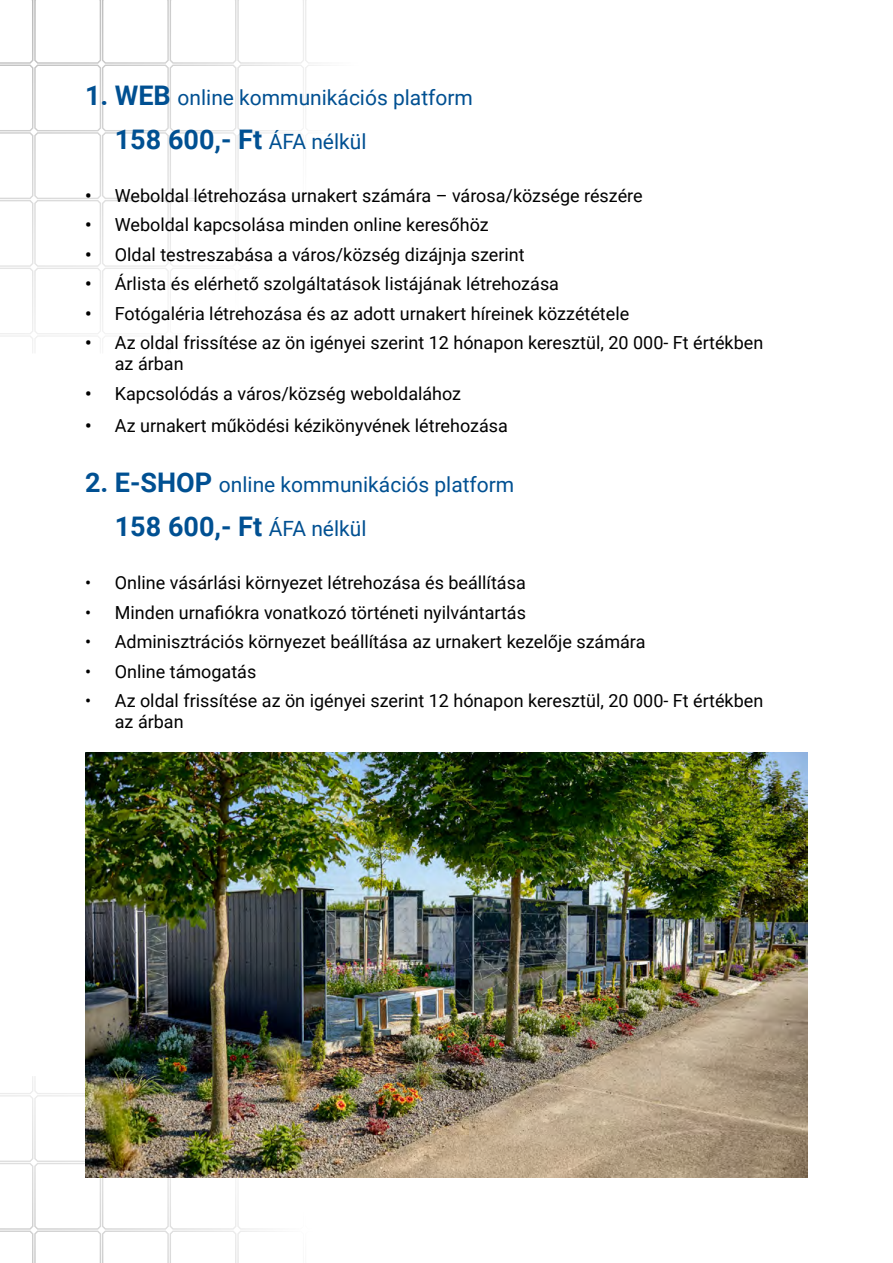
<style>
.page{position:relative;width:893px;height:1263px;background:#fff}
.page>*{position:absolute;margin:0;border:0;box-sizing:border-box;transform-origin:0 0}
.t1{font:700 27px "Roboto";color:#005092}
.t2{font:21px "Roboto";color:#005092}
.t3{font:18px/21px "Roboto";color:#000}
.s1{font-weight:700;font-size:27px}
.s2{font-weight:400;font-size:21px}
.s3{font-weight:700}
</style>
<div class="page">
<svg style="left:0;top:1076px;width:85px;height:86px"></svg>
<img style="left:85px;top:752px;width:723px;height:426px">
<p class="t2" style="left:85px;top:83px;width:389px"><span class="s1">1. WEB</span> online kommunikációs platform</p>
<h1 class="t1" style="left:115px;top:120px;width:253px">158 600,- Ft <span class="s2">ÁFA nélkül</span></h1>
<p class="t3" style="left:85px;top:184px;width:559px"><span class="s3">•</span> Weboldal létrehozása urnakert számára – városa/községe részére</p>
<p class="t3" style="left:85px;top:214px;width:405px"><span class="s3">•</span> Weboldal kapcsolása minden online keresőhöz</p>
<p class="t3" style="left:85px;top:243px;width:441px"><span class="s3">•</span> Oldal testreszabása a város/község dizájnja szerint</p>
<p class="t3" style="left:85px;top:273px;width:476px"><span class="s3">•</span> Árlista és elérhető szolgáltatások listájának létrehozása</p>
<p class="t3" style="left:85px;top:302px;width:546px"><span class="s3">•</span> Fotógaléria létrehozása és az adott urnakert híreinek közzététele</p>
<p class="t3" style="left:115px;top:332px;width:650px;text-indent:-30px"><span class="s3">•</span> Az oldal frissítése az ön igényei szerint 12 hónapon keresztül, 20 000- Ft értékben az árban</p>
<p class="t3" style="left:85px;top:382px;width:378px"><span class="s3">•</span> Kapcsolódás a város/község weboldalához</p>
<p class="t3" style="left:85px;top:415px;width:424px"><span class="s3">•</span> Az urnakert működési kézikönyvének létrehozása</p>
<p class="t2" style="left:85px;top:470px;width:431px"><span class="s1">2. E-SHOP</span> online kommunikációs platform</p>
<h1 class="t1" style="left:115px;top:507px;width:253px">158 600,- Ft <span class="s2">ÁFA nélkül</span></h1>
<p class="t3" style="left:85px;top:571px;width:442px">• Online vásárlási környezet létrehozása és beállítása</p>
<p class="t3" style="left:85px;top:601px;width:442px">• Minden urnafiókra vonatkozó történeti nyilvántartás</p>
<p class="t3" style="left:85px;top:630px;width:562px">• Adminisztrációs környezet beállítása az urnakert kezelője számára</p>
<p class="t3" style="left:85px;top:660px;width:173px">• Online támogatás</p>
<p class="t3" style="left:115px;top:689px;width:650px;text-indent:-30px">• Az oldal frissítése az ön igényei szerint 12 hónapon keresztül, 20 000- Ft értékben az árban</p>
</div>
